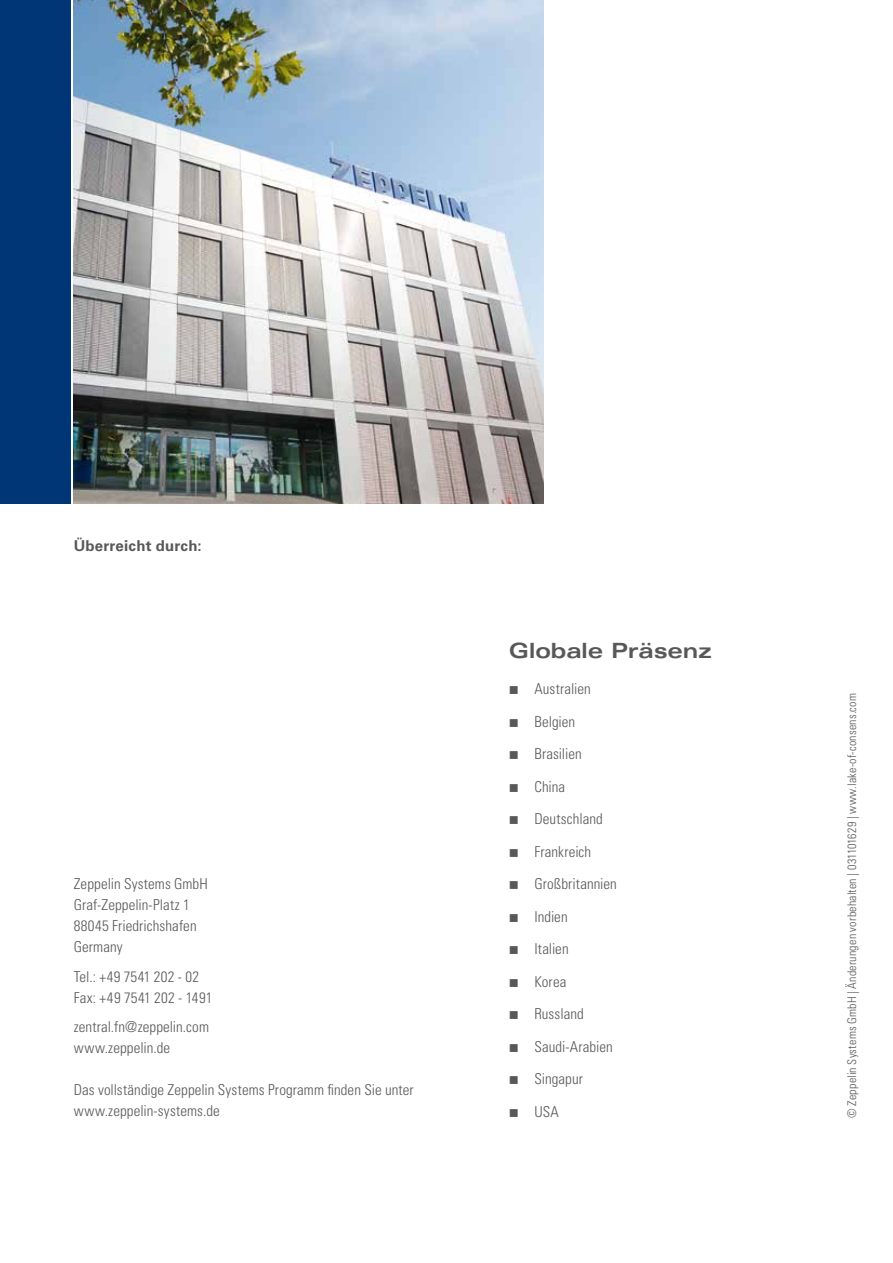
<style>
.page{position:relative;width:893px;height:1263px;background:#fff}
.page>*{position:absolute;margin:0;border:0;box-sizing:border-box;transform-origin:0 0}
.t1{font:700 expanded 21px "Univers LT Std";letter-spacing:-.01em;color:#58585a}
.t2{font:300 condensed 15px/21px "Univers LT Std";letter-spacing:.005em;color:#58585a}
.t3{font:700 15px "Univers LT Std";letter-spacing:.015em;color:#58585a}
.t4{font:300 condensed 12px "Univers LT Std";letter-spacing:.015em;color:#58585a}
</style>
<div class="page">
<div style="left:0;top:0;width:71px;height:503px;background:#003576"></div>
<img style="left:74px;top:0;width:469px;height:503px">
<p class="t3" style="left:74px;top:537px;width:129px">Überreicht durch:</p>
<p class="t2" style="left:74px;top:874px;width:135px">Zeppelin Systems GmbH<br>Graf-Zeppelin-Platz 1<br>88045 Friedrichshafen<br>Germany</p>
<p class="t2" style="left:74px;top:966px;width:140px">Tel.: +49 7541 202 - 02<br>Fax: +49 7541 202 - 1491</p>
<p class="t2" style="left:74px;top:1017px;width:137px">zentral.fn@zeppelin.com www.zeppelin.de</p>
<p class="t2" style="left:74px;top:1080px;width:342px">Das vollständige Zeppelin Systems Programm finden Sie unter www.zeppelin-systems.de</p>
<h1 class="t1" style="left:509px;top:638px;width:205px">Globale Präsenz</h1>
<p class="t2" style="left:509px;top:678px;width:83px">■ Australien</p>
<p class="t2" style="left:509px;top:711px;width:68px">■ Belgien</p>
<p class="t2" style="left:509px;top:743px;width:74px">■ Brasilien</p>
<p class="t2" style="left:509px;top:776px;width:58px">■ China</p>
<p class="t2" style="left:509px;top:808px;width:95px">■ Deutschland</p>
<p class="t2" style="left:509px;top:841px;width:84px">■ Frankreich</p>
<p class="t2" style="left:509px;top:873px;width:110px">■ Großbritannien</p>
<p class="t2" style="left:509px;top:906px;width:60px">■ Indien</p>
<p class="t2" style="left:509px;top:938px;width:61px">■ Italien</p>
<p class="t2" style="left:509px;top:971px;width:59px">■ Korea</p>
<p class="t2" style="left:509px;top:1003px;width:76px">■ Russland</p>
<p class="t2" style="left:509px;top:1036px;width:105px">■ Saudi-Arabien</p>
<p class="t2" style="left:509px;top:1069px;width:76px">■ Singapur</p>
<p class="t2" style="left:509px;top:1101px;width:52px">■ USA</p>
<p class="t4" style="left:844px;top:1118px;width:426px;rotate:-90deg">© Zeppelin Systems GmbH | Änderungen vorbehalten | 031101629 | www.lake-of-consens.com</p>
</div>
